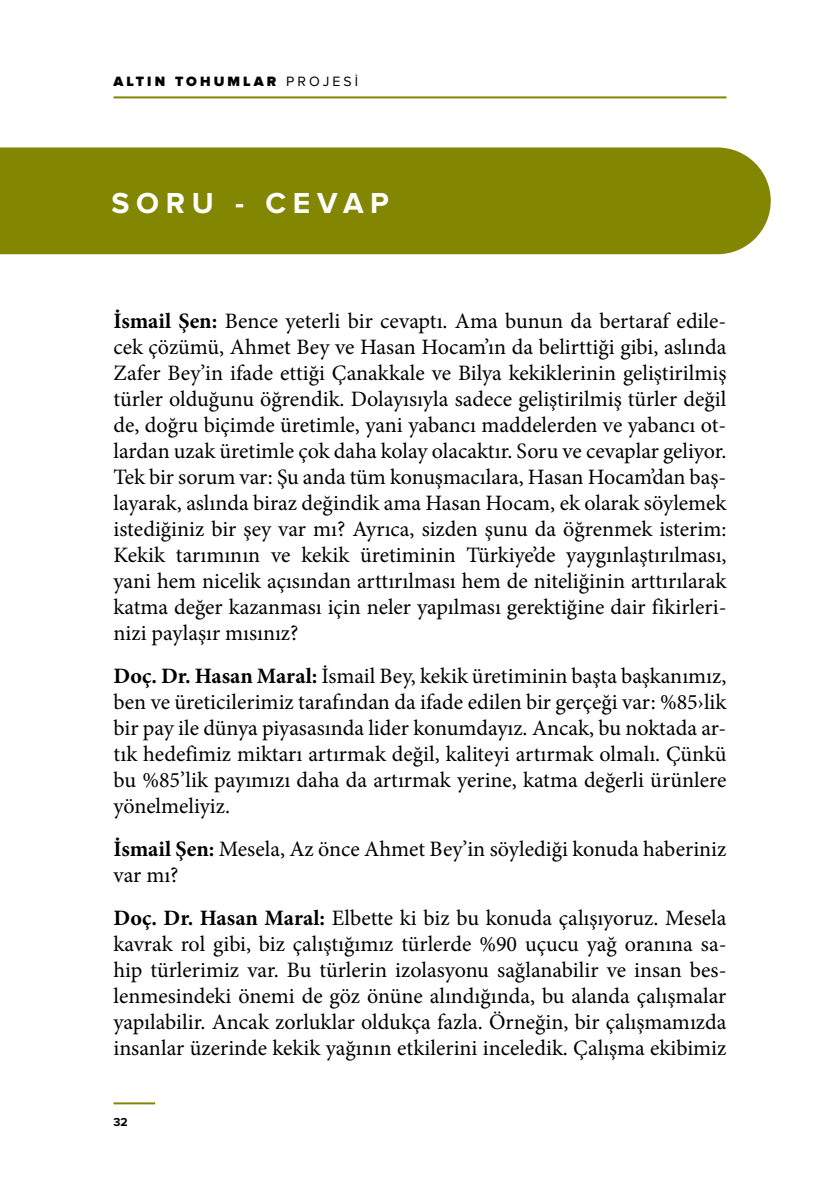
<style>
.page{position:relative;width:840px;height:1191px;background:#fff}
.page>*{position:absolute;margin:0;border:0;box-sizing:border-box;transform-origin:0 0}
.t1{font:700 30px "Proxima Nova";letter-spacing:.225em;color:#fff}
.t2{font:22px/26px "Minion Pro";color:#000;text-align:justify}
.t3{font:900 14px "Proxima Nova";letter-spacing:.22em;color:#000}
.t4{font:700 12px "Proxima Nova";color:#000}
.s1{font-weight:400}
.s2{font-weight:700}
</style>
<div class="page">
<hr style="left:113px;top:96px;width:613px;height:2px;background:#838600">
<hr style="left:113px;top:1102px;width:42px;height:2px;background:#838600">
<div style="left:0;top:147px;width:770px;height:107px;background:#838600"></div>
<p class="t3" style="left:113px;top:75px;width:246px">ALTIN TOHUMLAR <span class="s1">PROJESİ</span></p>
<h1 class="t1" style="left:111px;top:189px;width:279px">SORU - CEVAP</h1>
<p class="t2" style="left:113px;top:308px;width:614px"><span class="s2">İsmail Şen:</span> Bence yeterli bir cevaptı. Ama bunun da bertaraf edile&shy;cek çözümü, Ahmet Bey ve Hasan Hocam’ın da belirttiği gibi, aslında Zafer Bey’in ifade ettiği Çanakkale ve Bilya kekiklerinin geliştirilmiş türler olduğunu öğrendik. Dolayısıyla sadece geliştirilmiş türler değil de, doğru biçimde üretimle, yani yabancı maddelerden ve yabancı ot&shy;lardan uzak üretimle çok daha kolay olacaktır. Soru ve cevaplar geliyor.<br>Tek bir sorum var: Şu anda tüm konuşmacılara, Hasan Hocam’dan baş&shy;layarak, aslında biraz değindik ama Hasan Hocam, ek olarak söylemek istediğiniz bir şey var mı? Ayrıca, sizden şunu da öğrenmek isterim:<br>Kekik tarımının ve kekik üretiminin Türkiye’de yaygınlaştırılması, yani hem nicelik açısından arttırılması hem de niteliğinin arttırılarak katma değer kazanması için neler yapılması gerektiğine dair fikirleri&shy;nizi paylaşır mısınız?</p>
<p class="t2" style="left:113px;top:663px;width:614px"><span class="s2">Doç. Dr. Hasan Maral:</span> İsmail Bey, kekik üretiminin başta başkanımız, ben ve üreticilerimiz tarafından da ifade edilen bir gerçeği var: %85›lik bir pay ile dünya piyasasında lider konumdayız. Ancak, bu noktada ar&shy;tık hedefimiz miktarı artırmak değil, kaliteyi artırmak olmalı. Çünkü bu %85’lik payımızı daha da artırmak yerine, katma değerli ürünlere yönelmeliyiz.</p>
<p class="t2" style="left:113px;top:836px;width:614px"><span class="s2">İsmail Şen:</span> Mesela, Az önce Ahmet Bey’in söylediği konuda haberiniz var mı?</p>
<p class="t2" style="left:113px;top:905px;width:614px"><span class="s2">Doç. Dr. Hasan Maral:</span> Elbette ki biz bu konuda çalışıyoruz. Mesela kavrak rol gibi, biz çalıştığımız türlerde %90 uçucu yağ oranına sa&shy;hip türlerimiz var. Bu türlerin izolasyonu sağlanabilir ve insan bes&shy;lenmesindeki önemi de göz önüne alındığında, bu alanda çalışmalar yapılabilir. Ancak zorluklar oldukça fazla. Örneğin, bir çalışmamızda insanlar üzerinde kekik yağının etkilerini inceledik. Çalışma ekibimiz</p>
<p class="t4" style="left:113px;top:1116px;width:16px">32</p>
</div>
